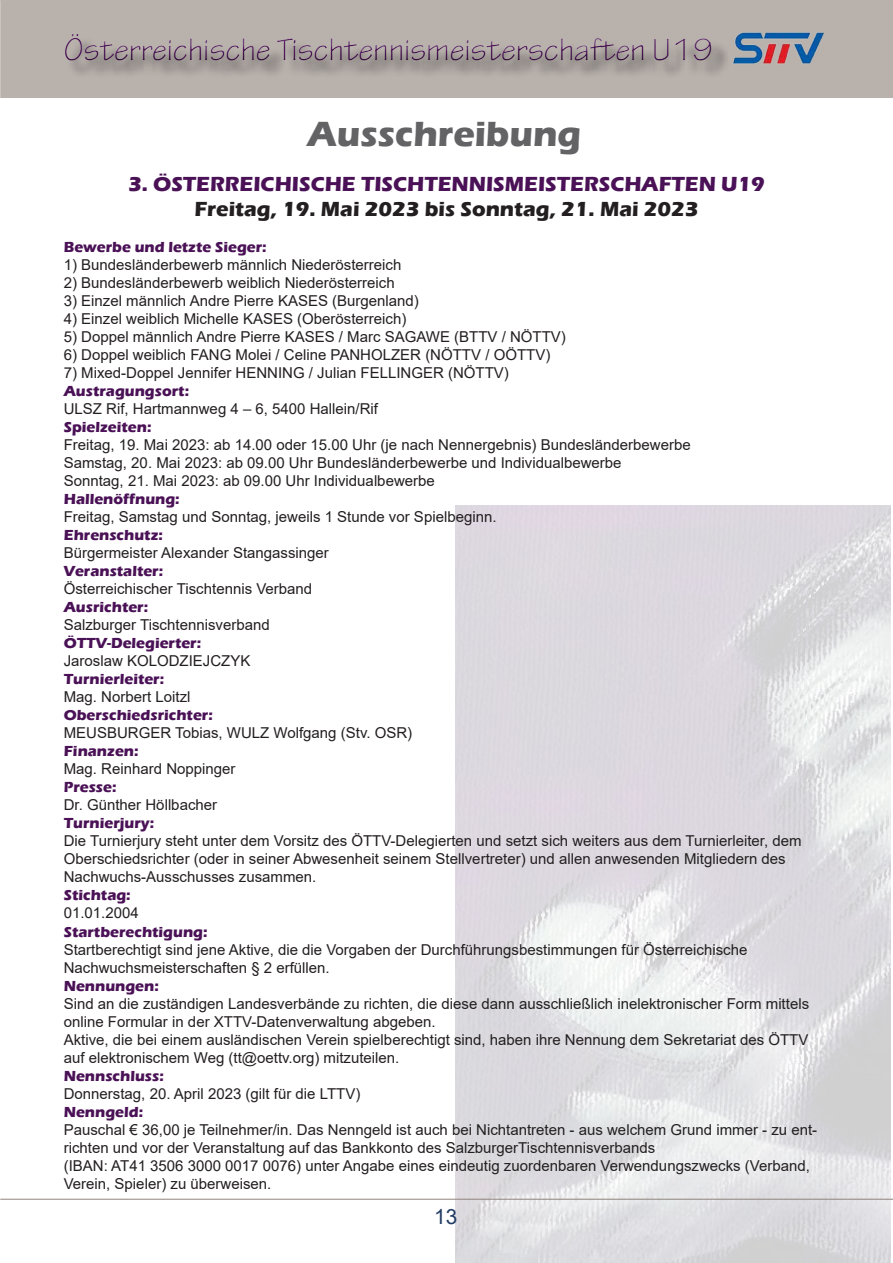
<style>
.page{position:relative;width:893px;height:1263px;background:#fff}
.page>*{position:absolute;margin:0;border:0;box-sizing:border-box;transform-origin:0 0}
.t1{font:700 36px "Eras ITC";color:#636366}
.t2{font:33px "Tekton Pro";color:#4a1156}
.t3{font:700 21px "Eras ITC";color:#4a1156}
.t4{font:700 21px "Eras ITC";color:#231f20}
.t5{font:21px "Arial";color:#203b64}
.t6{font:15px/18px "Arial";color:#231f20}
.t7{font:700 15px "Eras ITC";color:#4a1156}
</style>
<div class="page">
<img style="left:455px;top:506px;width:436px;height:757px">
<hr style="left:0;top:1199px;width:893px;height:1px;background:#8e847b">
<div style="left:0;top:0;width:893px;height:97px;background:#b8b1ac"></div>
<div style="left:67px;top:36px;width:663px;height:42px;background:#b3aca7"></div>
<div style="left:59px;top:26px;width:663px;height:45px;background:#231f20;opacity:.75"></div>
<img style="left:724px;top:32px;width:100px;height:32px">
<svg style="left:0;top:1px;width:1px;height:97px"></svg>
<h2 class="t2" style="left:64px;top:31px;width:651px">Österreichische Tischtennismeisterschaften U19</h2>
<h1 class="t1" style="left:307px;top:113px;width:275px">Ausschreibung</h1>
<h3 class="t3" style="left:128px;top:172px;width:638px">3. ÖSTERREICHISCHE TISCHTENNISMEISTERSCHAFTEN U19</h3>
<h3 class="t4" style="left:194px;top:197px;width:506px">Freitag, 19. Mai 2023 bis Sonntag, 21. Mai 2023</h3>
<p class="t7" style="left:64px;top:239px;width:204px">Bewerbe und letzte Sieger:</p>
<p class="t6" style="left:64px;top:256px;width:339px">1) Bundesländerbewerb männlich Niederösterreich</p>
<p class="t6" style="left:64px;top:274px;width:332px">2) Bundesländerbewerb weiblich Niederösterreich</p>
<p class="t6" style="left:64px;top:292px;width:357px">3) Einzel männlich Andre Pierre KASES (Burgenland)</p>
<p class="t6" style="left:64px;top:310px;width:344px">4) Einzel weiblich Michelle KASES (Oberösterreich)</p>
<p class="t6" style="left:64px;top:328px;width:504px">5) Doppel männlich Andre Pierre KASES / Marc SAGAWE (BTTV / NÖTTV)</p>
<p class="t6" style="left:64px;top:346px;width:488px">6) Doppel weiblich FANG Molei / Celine PANHOLZER (NÖTTV / OÖTTV)</p>
<p class="t6" style="left:64px;top:364px;width:447px">7) Mixed-Doppel Jennifer HENNING / Julian FELLINGER (NÖTTV)</p>
<p class="t7" style="left:64px;top:383px;width:127px">Austragungsort:</p>
<p class="t6" style="left:64px;top:400px;width:316px">ULSZ Rif, Hartmannweg 4 – 6, 5400 Hallein/Rif</p>
<p class="t7" style="left:64px;top:419px;width:89px">Spielzeiten:</p>
<p class="t6" style="left:64px;top:436px;width:628px">Freitag, 19. Mai 2023: ab 14.00 oder 15.00 Uhr (je nach Nennergebnis) Bundesländerbewerbe<br>Samstag, 20. Mai 2023: ab 09.00 Uhr Bundesländerbewerbe und Individualbewerbe<br>Sonntag, 21. Mai 2023: ab 09.00 Uhr Individualbewerbe</p>
<p class="t7" style="left:64px;top:491px;width:117px">Hallenöffnung:</p>
<p class="t6" style="left:64px;top:508px;width:434px">Freitag, Samstag und Sonntag, jeweils 1 Stunde vor Spielbeginn.</p>
<p class="t7" style="left:64px;top:527px;width:101px">Ehrenschutz:</p>
<p class="t6" style="left:64px;top:544px;width:267px">Bürgermeister Alexander Stangassinger</p>
<p class="t7" style="left:64px;top:563px;width:101px">Veranstalter:</p>
<p class="t6" style="left:64px;top:580px;width:250px">Österreichischer Tischtennis Verband</p>
<p class="t7" style="left:64px;top:599px;width:86px">Ausrichter:</p>
<p class="t6" style="left:64px;top:616px;width:207px">Salzburger Tischtennisverband</p>
<p class="t7" style="left:64px;top:635px;width:139px">ÖTTV-Delegierter:</p>
<p class="t6" style="left:64px;top:652px;width:188px">Jaroslaw KOLODZIEJCZYK</p>
<p class="t7" style="left:64px;top:671px;width:102px">Turnierleiter:</p>
<p class="t6" style="left:64px;top:688px;width:128px">Mag. Norbert Loitzl</p>
<p class="t7" style="left:64px;top:707px;width:150px">Oberschiedsrichter:</p>
<p class="t6" style="left:64px;top:724px;width:350px">MEUSBURGER Tobias, WULZ Wolfgang (Stv. OSR)</p>
<p class="t7" style="left:64px;top:743px;width:76px">Finanzen:</p>
<p class="t6" style="left:64px;top:760px;width:173px">Mag. Reinhard Noppinger</p>
<p class="t7" style="left:64px;top:779px;width:54px">Presse:</p>
<p class="t6" style="left:64px;top:796px;width:155px">Dr. Günther Höllbacher</p>
<p class="t7" style="left:64px;top:815px;width:92px">Turnierjury:</p>
<p class="t6" style="left:64px;top:832px;width:739px">Die Turnierjury steht unter dem Vorsitz des ÖTTV-Delegierten und setzt sich weiters aus dem Turnierleiter, dem<br>Oberschiedsrichter (oder in seiner Abwesenheit seinem Stellvertreter) und allen anwesenden Mitgliedern des<br>Nachwuchs-Ausschusses zusammen.</p>
<p class="t7" style="left:64px;top:887px;width:68px">Stichtag:</p>
<p class="t6" style="left:64px;top:904px;width:77px">01.01.2004</p>
<p class="t7" style="left:64px;top:923px;width:145px">Startberechtigung:</p>
<p class="t6" style="left:64px;top:940px;width:685px">Startberechtigt sind jene Aktive, die die Vorgaben der Durchführungsbestimmungen für Österreichische<br>Nachwuchsmeisterschaften § 2 erfüllen.</p>
<p class="t7" style="left:64px;top:977px;width:97px">Nennungen:</p>
<p class="t6" style="left:64px;top:994px;width:747px">Sind an die zuständigen Landesverbände zu richten, die diese dann ausschließlich inelektronischer Form mittels online Formular in der XTTV-Datenverwaltung abgeben.<br>Aktive, die bei einem ausländischen Verein spielberechtigt sind, haben ihre Nennung dem Sekretariat des ÖTTV auf elektronischem Weg (tt@oettv.org) mitzuteilen.</p>
<p class="t7" style="left:64px;top:1067px;width:102px">Nennschluss:</p>
<p class="t6" style="left:64px;top:1084px;width:298px">Donnerstag, 20. April 2023 (gilt für die LTTV)</p>
<p class="t7" style="left:64px;top:1103px;width:81px">Nenngeld:</p>
<p class="t6" style="left:64px;top:1120px;width:755px">Pauschal € 36,00 je Teilnehmer/in. Das Nenngeld ist auch bei Nichtantreten - aus welchem Grund immer - zu ent&shy;richten und vor der Veranstaltung auf das Bankkonto des SalzburgerTischtennisverbands<br>(IBAN: AT41 3506 3000 0017 0076) unter Angabe eines eindeutig zuordenbaren Verwendungszwecks (Verband, Verein, Spieler) zu überweisen.</p>
<h3 class="t5" style="left:434px;top:1202px;width:25px">13</h3>
</div>
